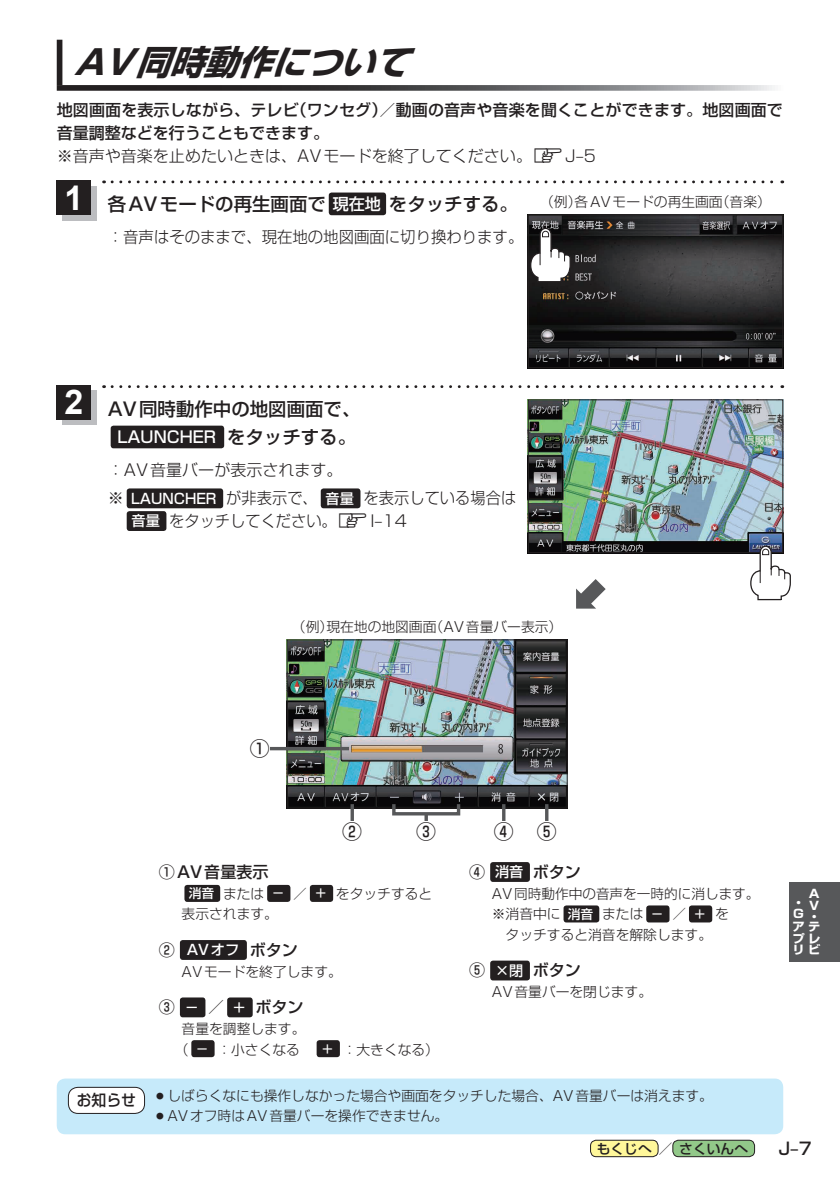
<style>
.page{position:relative;width:840px;height:1191px;background:#fff}
.page>*{position:absolute;margin:0;border:0;box-sizing:border-box;transform-origin:0 0}
.t1{font:italic 700 34px "Shin Go Pro";color:#231f20}
.t2{font:700 34px "Arial";color:#fff}
.t3{font:500 19.8px "Shin Go Pro";color:#231f20}
.t4{font:500 18.4px "Shin Go Pro";color:#231f20}
.t5{font:500 17px "Shin Go Pro";color:#231f20}
.t6{font:500 16px/22.6px "Shin Go Pro";letter-spacing:.005em;color:#231f20}
.t7{font:300 16px/33px "Shin Go Pro";color:#231f20}
.t8{font:300 16px "Shin Go Pro";color:#231f20;scale:.96 1}
.t9{font:500 15.6px "Shin Go Pro";color:#231f20;scale:.95 1}
.t10{font:300 13.8px/20.6px "Shin Go Pro";color:#231f20}
.t11{font:500 13.8px "Shin Go Pro";color:#231f20}
.t12{font:700 11.6px/11px "Shin Go Pro";color:#fff;scale:1.06 1}
.s1{font-weight:300}
.s2{font-family:"MC1";font-weight:400;font-size:14.2px}
.s3{font-size:16px;color:#fff}
.s4{font-weight:500;color:#fff}
.s5{font-weight:500;font-size:18.4px}
.s6{font-weight:500;font-size:14.2px;color:#fff}
.s7{font-weight:500;font-size:12.8px;color:#fff}
.s8{font-size:14.2px;color:#fff}
.s9{font-size:14.2px}
</style>
<div class="page">
<div style="left:788px;top:882px;width:51px;height:79px;background:#57585a"></div>
<div style="left:590px;top:1140px;width:67px;height:16px;background:#fff79a;border-radius:6px"></div>
<div style="left:590px;top:1140px;width:68px;height:17px;border:1px solid #231f20;border-radius:6px"></div>
<div style="left:672px;top:1140px;width:82px;height:16px;background:#92c889;border-radius:6px"></div>
<div style="left:672px;top:1140px;width:82px;height:17px;border:1px solid #231f20;border-radius:6px"></div>
<div style="left:57px;top:40px;width:5px;height:45px;background:#231f20"></div>
<svg style="left:57px;top:85px;width:718px;height:6px"></svg>
<div style="left:57px;top:1078px;width:725px;height:56px;background:#c6eafa;border-radius:9px"></div>
<div style="left:68px;top:1087px;width:76px;height:26px;background:#fff;border-radius:10px"></div>
<div style="left:68px;top:1087px;width:77px;height:26px;border:1px solid #231f20;border-radius:10px"></div>
<div style="left:184px;top:885px;width:36px;height:17px;background:#231f20;border-radius:3px"></div>
<div style="left:267px;top:885px;width:23px;height:17px;background:#231f20;border-radius:3px"></div>
<div style="left:310px;top:885px;width:23px;height:17px;background:#231f20;border-radius:3px"></div>
<div style="left:180px;top:940px;width:67px;height:20px;background:#231f20;border-radius:3px"></div>
<div style="left:180px;top:997px;width:25px;height:20px;background:#231f20;border-radius:3px"></div>
<div style="left:227px;top:997px;width:25px;height:20px;background:#231f20;border-radius:3px"></div>
<div style="left:191px;top:1040px;width:23px;height:17px;background:#231f20;border-radius:3px"></div>
<div style="left:316px;top:1040px;width:24px;height:17px;background:#231f20;border-radius:3px"></div>
<div style="left:490px;top:862px;width:39px;height:20px;background:#231f20;border-radius:3px"></div>
<div style="left:563px;top:905px;width:36px;height:17px;background:#231f20;border-radius:3px"></div>
<div style="left:646px;top:905px;width:23px;height:17px;background:#231f20;border-radius:3px"></div>
<div style="left:688px;top:905px;width:23px;height:17px;background:#231f20;border-radius:3px"></div>
<div style="left:490px;top:960px;width:39px;height:20px;background:#231f20;border-radius:3px"></div>
<div style="left:328px;top:192px;width:58px;height:23px;background:#231f20;border-radius:3px"></div>
<svg style="left:112px;top:180px;width:670px;height:3px"></svg>
<div style="left:62px;top:186px;width:34px;height:34px;background:#bcbdc0"></div>
<div style="left:57px;top:180px;width:34px;height:35px;background:#231f20"></div>
<img style="left:529px;top:216px;width:251px;height:150px">
<div style="left:527px;top:214px;width:255px;height:154px;border:1px solid #231f20"></div>
<svg style="left:529px;top:227px;width:42px;height:56px"></svg>
<div style="left:111px;top:425px;width:113px;height:23px;background:#231f20;border-radius:3px"></div>
<div style="left:127px;top:488px;width:96px;height:20px;background:#231f20;border-radius:3px"></div>
<div style="left:320px;top:488px;width:40px;height:20px;background:#231f20;border-radius:3px"></div>
<div style="left:127px;top:511px;width:39px;height:20px;background:#231f20;border-radius:3px"></div>
<svg style="left:112px;top:385px;width:670px;height:3px"></svg>
<div style="left:62px;top:391px;width:34px;height:34px;background:#bcbdc0"></div>
<div style="left:57px;top:385px;width:34px;height:34px;background:#231f20"></div>
<img style="left:529px;top:401px;width:251px;height:150px">
<div style="left:527px;top:399px;width:255px;height:154px;border:1px solid #231f20"></div>
<svg style="left:749px;top:545px;width:42px;height:56px"></svg>
<img style="left:288px;top:641px;width:277px;height:165px">
<div style="left:286px;top:639px;width:281px;height:169px;border:1px solid #231f20"></div>
<svg style="left:424px;top:815px;width:3px;height:6px"></svg>
<div style="left:392px;top:802px;width:68px;height:13px;border:3px solid #57585a"></div>
<svg style="left:544px;top:804px;width:4px;height:17px"></svg>
<hr style="left:502px;top:804px;width:3px;height:17px;background:#57585a">
<svg style="left:350px;top:804px;width:4px;height:17px"></svg>
<hr style="left:270px;top:747px;width:79px;height:3px;background:#57585a">
<svg style="left:576px;top:579px;width:29px;height:29px"></svg>
<h1 class="t1" style="left:74px;top:35px;width:352px">AV同時動作について</h1>
<p class="t6" style="left:57px;top:97px;width:727px">地図画面を表示しながら、テレビ（ワンセグ）／動画の音声や音楽を聞くことができます。地図画面で音量調整などを行うこともできます。<br><span class="s1">※音声や音楽を止めたいときは、AVモードを終了してください。</span><span class="s2">z</span><span class="s1">J–5</span></p>
<h1 class="t2" style="left:64px;top:175px;width:20px">1</h1>
<p class="t10" style="left:540px;top:189px;width:232px">（例）各AVモードの再生画面（音楽）</p>
<h3 class="t4" style="left:108px;top:189px;width:411px">各AVモードの再生画面で<span class="s3">現在地</span>をタッチする。</h3>
<p class="t8" style="left:108px;top:223px;width:434px">：音声はそのままで、現在地の地図画面に切り換わります。</p>
<h1 class="t2" style="left:64px;top:380px;width:20px">2</h1>
<h3 class="t4" style="left:108px;top:393px;width:254px">AV同時動作中の地図画面で、¡</h3>
<p class="t7" style="left:108px;top:418px;width:250px;text-indent:10px"><span class="s4">LAUNCHER</span> <span class="s5">をタッチする。</span>：AV音量バーが表示されます。</p>
<p class="t7" style="left:131px;top:485px;width:386px;line-height:22.6px;text-indent:-24px">※ <span class="s6">LAUNCHER</span> が非表示で、<span class="s6">音量</span> を表示している場合は<span class="s6">音量</span> をタッチしてください。<span class="s2">z</span>I–14</p>
<p class="t10" style="left:292px;top:614px;width:272px">（例）現在地の地図画面（AV音量バー表示）</p>
<h2 class="t3" style="left:250px;top:732px;width:21px">①</h2>
<p class="t9" style="left:77px;top:1087px;width:64px">お知らせ</p>
<h2 class="t3" style="left:342px;top:815px;width:21px">②</h2>
<h2 class="t3" style="left:416px;top:815px;width:21px">③</h2>
<h2 class="t3" style="left:493px;top:815px;width:64px">④ ⑤</h2>
<p class="t6" style="left:159px;top:858px;width:111px">①AV音量表示</p>
<p class="t10" style="left:181px;top:881px;width:252px;text-indent:7px"><span class="s7">消音</span> または <span class="s7">−</span> ／<span class="s7">＋</span> をタッチすると表示されます。</p>
<p class="t6" style="left:159px;top:936px;width:140px">② <span class="s8">AVオフ</span> ボタン</p>
<p class="t10" style="left:181px;top:959px;width:162px">AVモードを終了します。</p>
<p class="t6" style="left:159px;top:994px;width:146px">③<span class="s8">−</span><span class="s1">／</span><span class="s8">＋</span>ボタン</p>
<p class="t10" style="left:175px;top:1016px;width:266px;text-indent:7px">音量を調整します。<br>（ <span class="s7">−</span> ：小さくなる　<span class="s7">＋</span> ：大きくなる）</p>
<p class="t6" style="left:469px;top:858px;width:113px">④ <span class="s8">消音</span> ボタン</p>
<p class="t10" style="left:491px;top:881px;width:269px">AV同時動作中の音声を一時的に消します。</p>
<p class="t10" style="left:491px;top:902px;width:238px">※消音中に<span class="s7">消音</span> または <span class="s7">−</span> ／<span class="s7">＋</span> を</p>
<p class="t10" style="left:505px;top:922px;width:208px">タッチすると消音を解除します。</p>
<p class="t6" style="left:469px;top:957px;width:113px">⑤ <span class="s8">×閉</span> ボタン</p>
<p class="t10" style="left:491px;top:980px;width:162px">AV音量バーを閉じます。</p>
<p class="t10" style="left:153px;top:1083px;width:561px">○しばらくなにも操作しなかった場合や画面をタッチした場合、AV音量バーは消えます。</p>
<p class="t10" style="left:153px;top:1104px;width:296px">○AVオフ時はAV音量バーを操作できません。</p>
<p class="t11" style="left:596px;top:1137px;width:153px">もくじへ<span class="s9">／</span>さくいんへ</p>
<p class="t12" style="left:808px;top:886px;width:12px">A</p>
<p class="t12" style="left:808px;top:898px;width:11px">V</p>
<p class="t12" style="left:807px;top:909px;width:9px">・</p>
<p class="t12" style="left:792px;top:920px;width:27px">アテ</p>
<p class="t12" style="left:792px;top:931px;width:27px">プレ</p>
<p class="t12" style="left:807px;top:943px;width:13px">ビ</p>
<p class="t12" style="left:792px;top:896px;width:12px">・<br>G</p>
<p class="t12" style="left:792px;top:943px;width:11px">リ</p>
<p class="t5" style="left:778px;top:1134px;width:35px">J–7</p>
</div>
